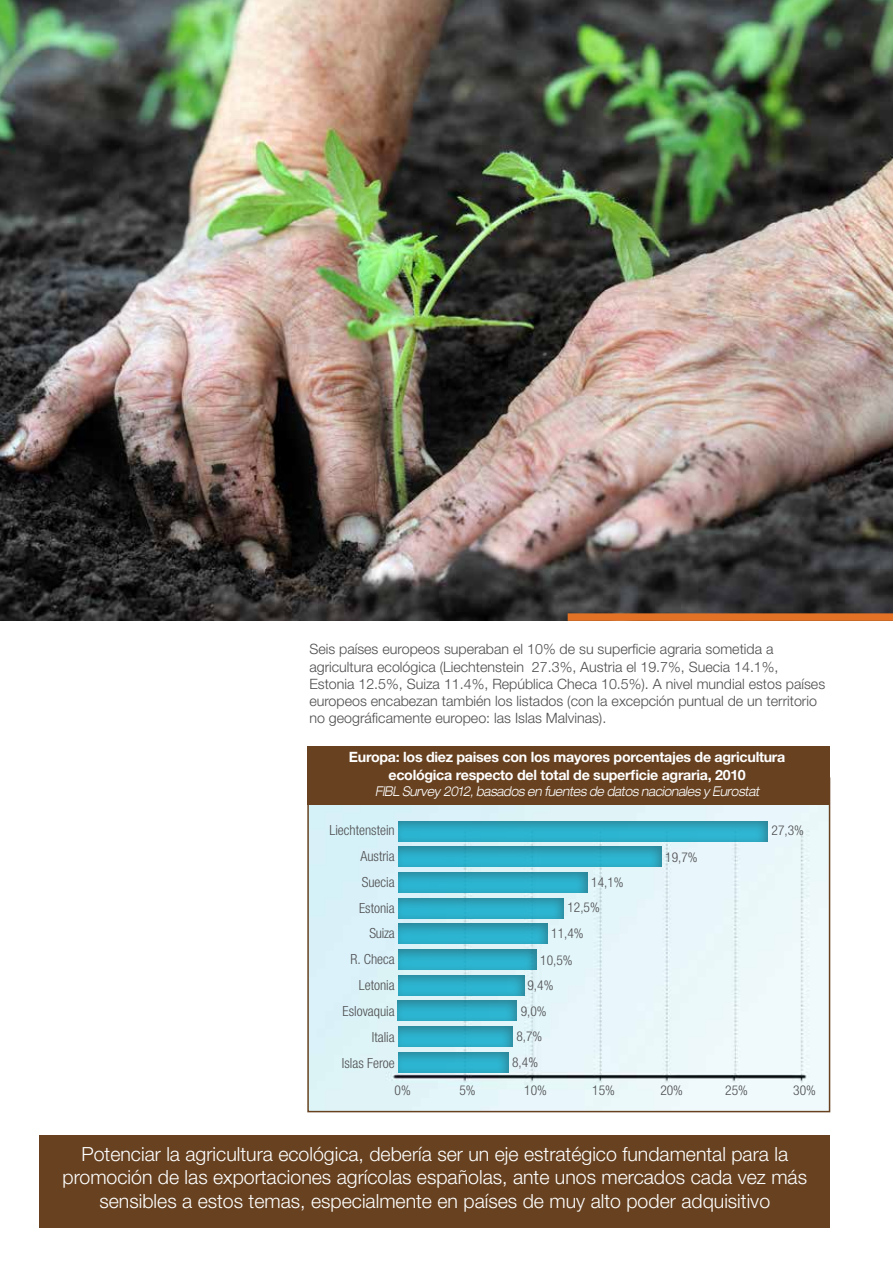
<style>
.page{position:relative;width:893px;height:1263px;background:#fff}
.page>*{position:absolute;margin:0;border:0;box-sizing:border-box;transform-origin:0 0}
.t1{font:300 19.5px/23.4px "Helvetica Neue LT Std";color:#fff;text-align:center}
.t2{font:300 14.25px/17.1px "Helvetica Neue LT Std";color:#4d4d4f}
.t3{font:700 14.25px/17.1px "Helvetica Neue LT Std";letter-spacing:-.02em;color:#fff;text-align:center}
.t4{font:300 condensed 13.95px/26px "Helvetica Neue LT Std";color:#4d4d4f;text-align:right}
.t5{font:300 condensed 13.5px/24.6px "Helvetica Neue LT Std";color:#4d4d4f}
.t6{font:italic 300 expanded 13.5px "Helvetica Neue LT Std";letter-spacing:-.02em;color:#fff;scale:.85 1}
</style>
<div class="page">
<img style="left:0;top:0;width:893px;height:621px">
<div style="left:39px;top:1136px;width:791px;height:92px;background:#674120"></div>
<img style="left:310px;top:804px;width:517px;height:305px">
<div style="left:397px;top:820px;width:372px;height:23px;background:#000;opacity:.4"></div>
<div style="left:397px;top:846px;width:266px;height:22px;background:#000;opacity:.4"></div>
<div style="left:397px;top:872px;width:192px;height:22px;background:#000;opacity:.4"></div>
<div style="left:397px;top:897px;width:168px;height:23px;background:#000;opacity:.4"></div>
<div style="left:397px;top:923px;width:152px;height:22px;background:#000;opacity:.4"></div>
<div style="left:397px;top:949px;width:141px;height:22px;background:#000;opacity:.4"></div>
<div style="left:397px;top:974px;width:129px;height:23px;background:#000;opacity:.4"></div>
<div style="left:397px;top:1000px;width:121px;height:22px;background:#000;opacity:.4"></div>
<div style="left:397px;top:1026px;width:117px;height:22px;background:#000;opacity:.4"></div>
<div style="left:397px;top:1051px;width:113px;height:23px;background:#000;opacity:.4"></div>
<div style="left:307px;top:746px;width:522px;height:58px;background:#674120"></div>
<div style="left:568px;top:613px;width:325px;height:8px;background:#e37226"></div>
<p class="t2" style="left:309px;top:640px;width:517px">Seis países europeos superaban el 10% de su superficie agraria sometida a agricultura ecológica (Liechtenstein 27.3%, Austria el 19.7%, Suecia 14.1%, Estonia 12.5%, Suiza 11.4%, República Checa 10.5%). A nivel mundial estos países europeos encabezan también los listados (con la excepción puntual de un territorio no geográficamente europeo: las Islas Malvinas).</p>
<p class="t3" style="left:349px;top:748px;width:438px">Europa: los diez paises con los mayores porcentajes de agricultura ecológica respecto del total de superficie agraria, 2010</p>
<p class="t6" style="left:375px;top:783px;width:453px">FIBL Survey 2012, basados en fuentes de datos nacionales y Eurostat</p>
<p class="t4" style="left:329px;top:817px;width:67px">Liechtenstein<br>Austria<br>Suecia<br>Estonia<br>Suiza<br>R. Checa<br>Letonia<br>Eslovaquia<br>Italia<br>Islas Feroe</p>
<p class="t5" style="left:567px;top:870px;width:58px;text-indent:24px">14,1%<br>12,5%</p>
<p class="t5" style="left:551px;top:921px;width:34px">11,4%</p>
<p class="t5" style="left:540px;top:947px;width:34px">10,5%</p>
<p class="t5" style="left:527px;top:973px;width:27px">9,4%</p>
<p class="t5" style="left:521px;top:998px;width:27px">9,0%</p>
<p class="t5" style="left:516px;top:1024px;width:27px">8,7%</p>
<p class="t5" style="left:512px;top:1050px;width:27px">8,4%</p>
<p class="t5" style="left:665px;top:845px;width:34px">19,7%</p>
<p class="t5" style="left:771px;top:817px;width:34px">27,3%</p>
<p class="t5" style="left:395px;top:1078px;width:18px">0%</p>
<p class="t5" style="left:459px;top:1078px;width:18px">5%</p>
<p class="t5" style="left:524px;top:1078px;width:24px">10%</p>
<p class="t5" style="left:592px;top:1078px;width:24px">15%</p>
<p class="t5" style="left:660px;top:1078px;width:24px">20%</p>
<p class="t5" style="left:725px;top:1078px;width:24px">25%</p>
<p class="t5" style="left:793px;top:1078px;width:24px">30%</p>
<p class="t1" style="left:63px;top:1142px;width:746px">Potenciar la agricultura ecológica, debería ser un eje estratégico fundamental para la promoción de las exportaciones agrícolas españolas, ante unos mercados cada vez más sensibles a estos temas, especialmente en países de muy alto poder adquisitivo</p>
</div>
